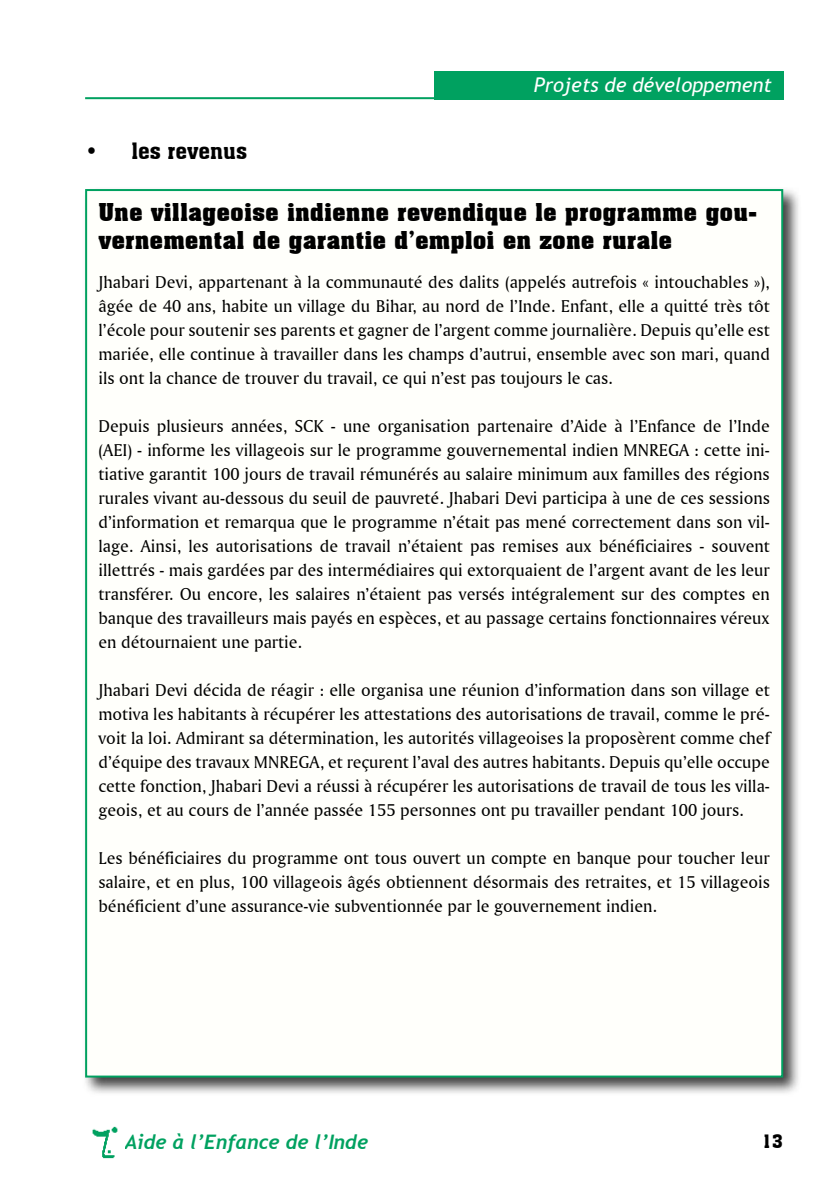
<style>
.page{position:relative;width:840px;height:1191px;background:#fff}
.page>*{position:absolute;margin:0;border:0;box-sizing:border-box;transform-origin:0 0}
.t1{font:700 24px/28.8px "Aachen BT";color:#000}
.t2{font:22px "Aachen BT";color:#000}
.t3{font:italic 700 20px "Trebuchet";color:#00a160}
.t4{font:italic 20px "Trebuchet MS";color:#fff}
.t5{font:18px/24px "Amerigo BT Roman A";color:#000;text-align:justify}
.t6{font:18px "Aachen BT";color:#000}
</style>
<div class="page">
<img style="left:92px;top:1126px;width:26px;height:33px">
<hr style="left:85px;top:97px;width:349px;height:2px;background:#00a160">
<div style="left:434px;top:71px;width:348px;height:28px;background:#00a160"></div>
<div style="left:82px;top:186px;width:732px;height:934px;background:#000;opacity:.75"></div>
<div style="left:86px;top:190px;width:695px;height:886px;background:#fffffb"></div>
<p class="t2" style="left:85px;top:137px;width:163px">• les revenus</p>
<p class="t4" style="left:533px;top:73px;width:239px">Projets de développement</p>
<h1 class="t1" style="left:98px;top:197px;width:659px">Une villageoise indienne revendique le programme gou&shy;vernemental de garantie d’emploi en zone rurale</h1>
<p class="t5" style="left:98px;top:270px;width:672px">Jhabari Devi, appartenant à la communauté des dalits (appelés autrefois « intouchables »), âgée de 40 ans, habite un village du Bihar, au nord de l’Inde. Enfant, elle a quitté très tôt l’école pour soutenir ses parents et gagner de l’argent comme journalière. Depuis qu’elle est mariée, elle continue à travailler dans les champs d’autrui, ensemble avec son mari, quand ils ont la chance de trouver du travail, ce qui n’est pas toujours le cas.</p>
<p class="t5" style="left:98px;top:414px;width:672px">Depuis plusieurs années, SCK - une organisation partenaire d’Aide à l’Enfance de l’Inde (AEI) - informe les villageois sur le programme gouvernemental indien MNREGA : cette ini&shy;tiative garantit 100 jours de travail rémunérés au salaire minimum aux familles des régions rurales vivant au-dessous du seuil de pauvreté. Jhabari Devi participa à une de ces sessions d’information et remarqua que le programme n’était pas mené correctement dans son vil&shy;lage. Ainsi, les autorisations de travail n’étaient pas remises aux bénéficiaires - souvent illettrés - mais gardées par des intermédiaires qui extorquaient de l’argent avant de les leur transférer. Ou encore, les salaires n’étaient pas versés intégralement sur des comptes en banque des travailleurs mais payés en espèces, et au passage certains fonctionnaires véreux en détournaient une partie.</p>
<p class="t5" style="left:98px;top:678px;width:672px">Jhabari Devi décida de réagir : elle organisa une réunion d’information dans son village et motiva les habitants à récupérer les attestations des autorisations de travail, comme le pré&shy;voit la loi. Admirant sa détermination, les autorités villageoises la proposèrent comme chef d’équipe des travaux MNREGA, et reçurent l’aval des autres habitants. Depuis qu’elle occupe cette fonction, Jhabari Devi a réussi à récupérer les autorisations de travail de tous les villa&shy;geois, et au cours de l’année passée 155 personnes ont pu travailler pendant 100 jours.</p>
<p class="t5" style="left:98px;top:846px;width:672px">Les bénéficiaires du programme ont tous ouvert un compte en banque pour toucher leur salaire, et en plus, 100 villageois âgés obtiennent désormais des retraites, et 15 villageois bénéficient d’une assurance-vie subventionnée par le gouvernement indien.</p>
<p class="t3" style="left:125px;top:1129px;width:245px">Aide à l’Enfance de l’Inde</p>
<p class="t6" style="left:761px;top:1130px;width:23px">13</p>
</div>
